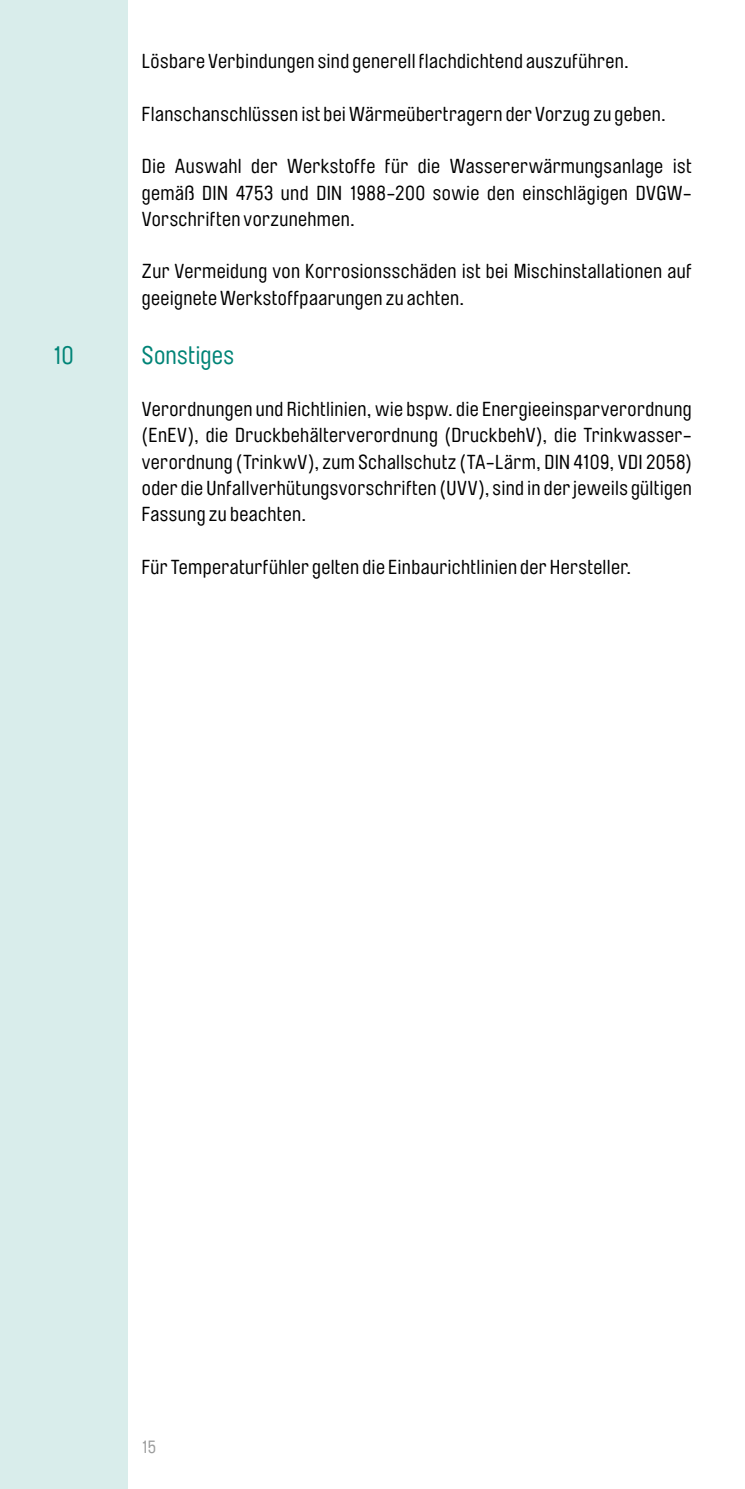
<style>
.page{position:relative;width:745px;height:1489px;background:#fff}
.page>*{position:absolute;margin:0;border:0;box-sizing:border-box;transform-origin:0 0}
.t1{font:25px "Brauer Neue";letter-spacing:.01em;color:#008477}
.t2{font:20px/26.2px "Brauer Neue";letter-spacing:.02em;color:#000;text-align:justify}
.t3{font:17.5px "Brauer Neue";color:#9c9d9d}
</style>
<div class="page">
<div style="left:0;top:0;width:128px;height:1488px;background:#d9edeb"></div>
<p class="t2" style="left:142px;top:49px;width:488px">Lösbare Verbindungen sind generell flachdichtend auszuführen.</p>
<p class="t2" style="left:142px;top:101px;width:525px">Flanschanschlüssen ist bei Wärmeübertragern der Vorzug zu geben.</p>
<p class="t2" style="left:142px;top:154px;width:551px">Die Auswahl der Werkstoffe für die Wassererwärmungsanlage ist gemäß DIN 4753 und DIN 1988-200 sowie den einschlägigen DVGW-Vorschriften vorzunehmen.</p>
<p class="t2" style="left:142px;top:259px;width:551px">Zur Vermeidung von Korrosionsschäden ist bei Mischinstallationen auf geeignete Werkstoffpaarungen zu achten.</p>
<p class="t1" style="left:53px;top:341px;width:22px">10</p>
<p class="t1" style="left:142px;top:341px;width:94px">Sonstiges</p>
<p class="t2" style="left:142px;top:396px;width:551px">Verordnungen und Richtlinien, wie bspw. die Energieeinsparverordnung (EnEV), die Druckbehälterverordnung (DruckbehV), die Trinkwasser&shy;verordnung (TrinkwV), zum Schallschutz (TA-Lärm, DIN 4109, VDI 2058) oder die Unfallverhütungsvorschriften (UVV), sind in der jeweils gültigen Fassung zu beachten.</p>
<p class="t2" style="left:142px;top:554px;width:490px">Für Temperaturfühler gelten die Einbaurichtlinien der Hersteller.</p>
<p class="t3" style="left:142px;top:1436px;width:16px">15</p>
</div>
